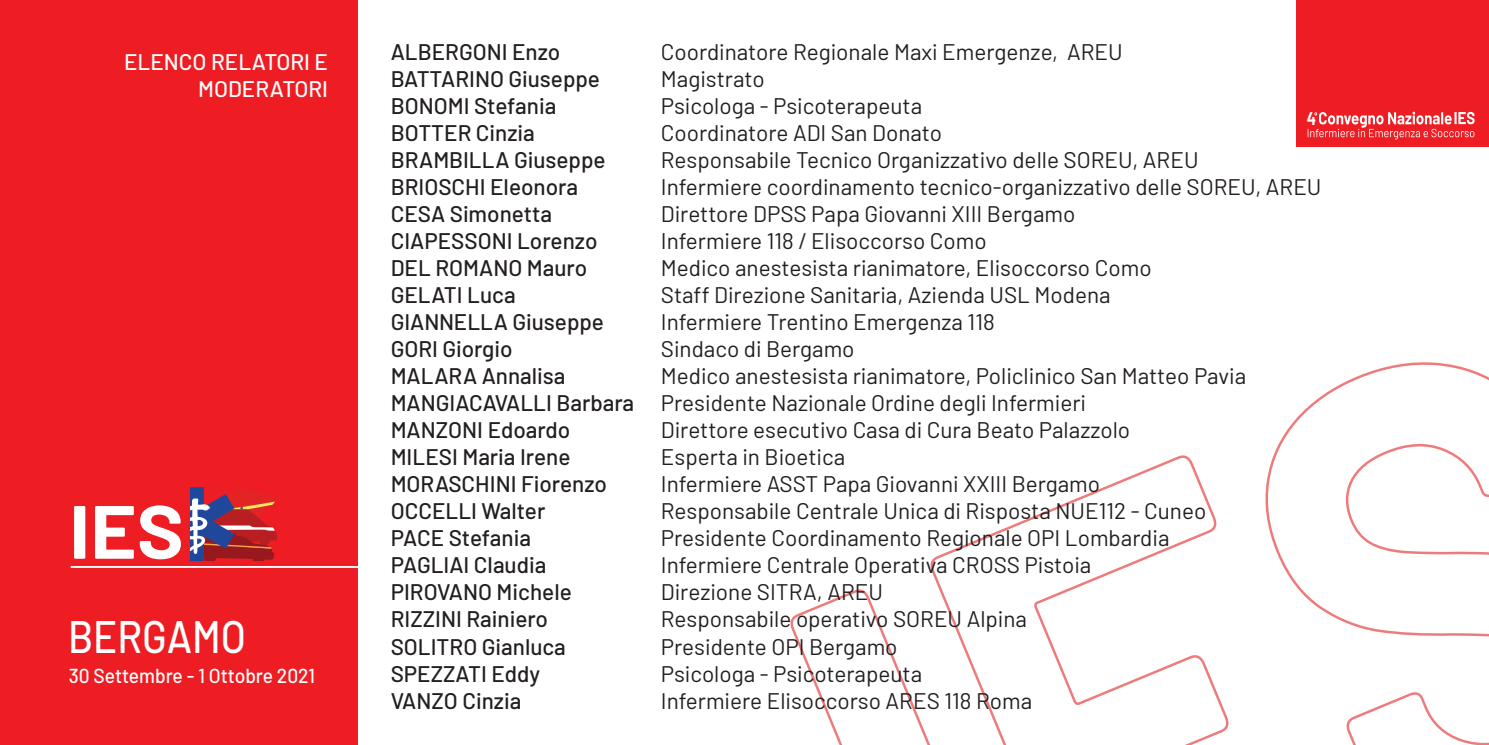
<style>
.page{position:relative;width:1489px;height:745px;background:#fff}
.page>*{position:absolute;margin:0;border:0;box-sizing:border-box;transform-origin:0 0}
.t1{font:700 75.25px "Barlow";color:#fff;scale:1.06 1}
.t2{font:500 45.5px "Barlow";color:#fff;scale:.89 1}
.t3{font:22.5px/27px "Barlow";color:#231f20}
.t4{font:500 22.5px "Barlow";color:#231f20}
.t5{font:500 22.5px/27px "Barlow";color:#fff;text-align:right}
.t6{font:500 20.25px "Barlow";color:#fff;scale:.95 1}
.t7{font:700 17.75px "Barlow";color:#fff;scale:.87 1}
.s1{font-weight:500}
</style>
<div class="page">
<div style="left:0;top:0;width:357px;height:744px;background:#ee1d23"></div>
<svg style="left:190px;top:487px;width:87px;height:73px"></svg>
<div style="left:1296px;top:0;width:192px;height:146px;background:#ee1d23"></div>
<svg style="left:1307px;top:112px;width:167px;height:27px"></svg>
<hr style="left:71px;top:565px;width:295px;height:2px;background:#fff">
<svg style="left:790px;top:589px;width:136px;height:155px"></svg>
<svg style="left:926px;top:455px;width:303px;height:289px"></svg>
<svg style="left:1265px;top:362px;width:223px;height:382px"></svg>
<p class="t5" style="left:124px;top:48px;width:205px">ELENCO RELATORI E<br>MODERATORI</p>
<h1 class="t1" style="left:69px;top:484px;width:110px">IES</h1>
<h2 class="t2" style="left:68px;top:608px;width:201px">BERGAMO</h2>
<p class="t6" style="left:69px;top:662px;width:261px">30 Settembre - 1 Ottobre 2021</p>
<p class="t4" style="left:391px;top:38px;width:171px">ALBERGONI Enzo</p>
<p class="t3" style="left:661px;top:38px;width:463px">Coordinatore Regionale Maxi Emergenze, AREU</p>
<p class="t4" style="left:391px;top:65px;width:211px">BATTARINO Giuseppe</p>
<p class="t3" style="left:661px;top:65px;width:105px">Magistrato</p>
<p class="t4" style="left:391px;top:92px;width:167px">BONOMI Stefania</p>
<p class="t3" style="left:661px;top:92px;width:263px">Psicologa - Psicoterapeuta</p>
<p class="t4" style="left:391px;top:119px;width:146px">BOTTER Cinzia</p>
<p class="t3" style="left:661px;top:119px;width:283px">Coordinatore ADI San Donato</p>
<p class="t4" style="left:391px;top:146px;width:216px">BRAMBILLA Giuseppe</p>
<p class="t3" style="left:661px;top:146px;width:539px">Responsabile Tecnico Organizzativo delle SOREU, AREU</p>
<p class="t4" style="left:391px;top:173px;width:189px">BRIOSCHI Eleonora</p>
<p class="t3" style="left:661px;top:173px;width:662px">Infermiere coordinamento tecnico-organizzativo delle SOREU, AREU</p>
<p class="t4" style="left:391px;top:200px;width:163px">CESA Simonetta</p>
<p class="t3" style="left:661px;top:200px;width:416px">Direttore DPSS Papa Giovanni XIII Bergamo</p>
<p class="t4" style="left:391px;top:227px;width:208px">CIAPESSONI Lorenzo</p>
<p class="t3" style="left:661px;top:227px;width:327px">Infermiere 118 / Elisoccorso Como</p>
<p class="t4" style="left:391px;top:254px;width:198px">DEL ROMANO Mauro</p>
<p class="t3" style="left:661px;top:254px;width:492px">Medico anestesista rianimatore, Elisoccorso Como</p>
<p class="t4" style="left:391px;top:281px;width:126px">GELATI Luca</p>
<p class="t3" style="left:661px;top:281px;width:451px">Staff Direzione Sanitaria, Azienda USL Modena</p>
<p class="t4" style="left:391px;top:308px;width:215px">GIANNELLA Giuseppe</p>
<p class="t3" style="left:661px;top:308px;width:335px">Infermiere Trentino Emergenza 118</p>
<p class="t4" style="left:391px;top:335px;width:123px">GORI Giorgio</p>
<p class="t3" style="left:661px;top:335px;width:195px">Sindaco di Bergamo</p>
<p class="t4" style="left:391px;top:362px;width:176px">MALARA Annalisa</p>
<p class="t7" style="left:1306px;top:107px;width:12px">4</p>
<p class="t3" style="left:391px;top:362px;width:857px;text-indent:270px">Medico anestesista rianimatore, Policlinico San Matteo Pavia<br><span class="s1">MANGIACAVALLI Barbara</span> Presidente Nazionale Ordine degli Infermieri<br><span class="s1">MANZONI Edoardo</span></p>
<p class="t3" style="left:661px;top:416px;width:471px">Direttore esecutivo Casa di Cura Beato Palazzolo</p>
<p class="t4" style="left:391px;top:443px;width:181px">MILESI Maria Irene</p>
<p class="t3" style="left:661px;top:443px;width:186px">Esperta in Bioetica</p>
<p class="t4" style="left:391px;top:470px;width:218px">MORASCHINI Fiorenzo</p>
<p class="t3" style="left:661px;top:470px;width:441px">Infermiere ASST Papa Giovanni XXIII Bergamo</p>
<p class="t4" style="left:391px;top:497px;width:156px">OCCELLI Walter</p>
<p class="t3" style="left:661px;top:497px;width:547px">Responsabile Centrale Unica di Risposta NUE112 - Cuneo</p>
<p class="t4" style="left:391px;top:524px;width:142px">PACE Stefania</p>
<p class="t3" style="left:661px;top:524px;width:510px">Presidente Coordinamento Regionale OPI Lombardia</p>
<p class="t4" style="left:391px;top:551px;width:157px">PAGLIAI Claudia</p>
<p class="t3" style="left:661px;top:551px;width:432px">Infermiere Centrale Operativa CROSS Pistoia</p>
<p class="t4" style="left:391px;top:578px;width:183px">PIROVANO Michele</p>
<p class="t3" style="left:661px;top:578px;width:224px">Direzione SITRA, AREU</p>
<p class="t4" style="left:391px;top:605px;width:159px">RIZZINI Rainiero</p>
<p class="t3" style="left:661px;top:605px;width:368px">Responsabile operativo SOREU Alpina</p>
<p class="t4" style="left:391px;top:632px;width:177px">SOLITRO Gianluca</p>
<p class="t3" style="left:661px;top:632px;width:238px">Presidente OPI Bergamo</p>
<p class="t4" style="left:391px;top:659px;width:151px">SPEZZATI Eddy</p>
<p class="t3" style="left:661px;top:659px;width:263px">Psicologa - Psicoterapeuta</p>
<p class="t4" style="left:391px;top:686px;width:132px">VANZO Cinzia</p>
<p class="t3" style="left:661px;top:686px;width:373px">Infermiere Elisoccorso ARES 118 Roma</p>
</div>
